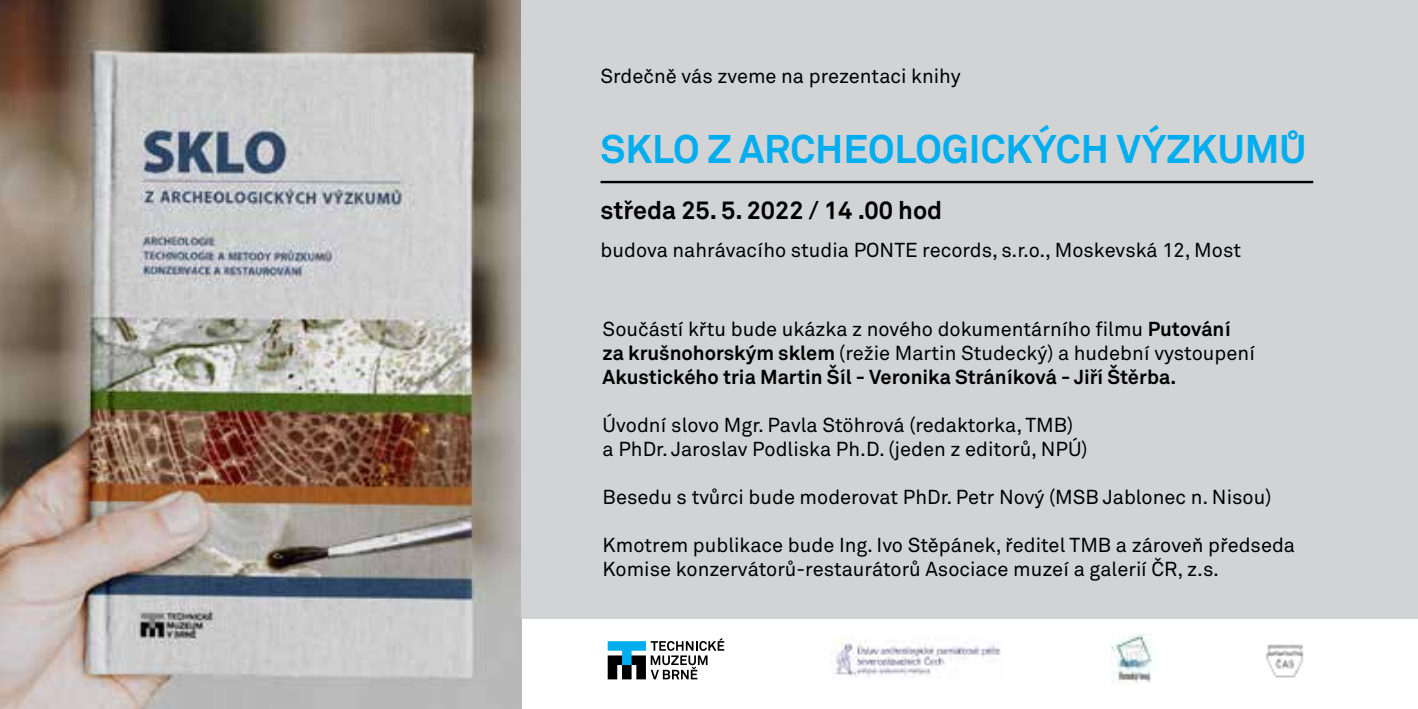
<style>
.page{position:relative;width:1418px;height:709px;background:#fff}
.page>*{position:absolute;margin:0;border:0;box-sizing:border-box;transform-origin:0 0}
.t1{font:700 39.5px "Akkurat CE";color:#00aeef}
.t2{font:700 25px "Akkurat CE";color:#000}
.t3{font:20px/24px "Akkurat CE";color:#000}
.s1{font-weight:700}
</style>
<div class="page">
<img style="left:0;top:0;width:521px;height:709px">
<div style="left:521px;top:0;width:896px;height:619px;background:#d1d3d4"></div>
<hr style="left:600px;top:181px;width:713px;height:2px;background:#000">
<img style="left:831px;top:638px;width:170px;height:39px">
<img style="left:1111px;top:633px;width:42px;height:50px">
<img style="left:1266px;top:644px;width:38px;height:34px">
<svg style="left:607px;top:638px;width:117px;height:41px"></svg>
<p class="t3" style="left:600px;top:65px;width:362px">Srdečně vás zveme na prezentaci knihy</p>
<h1 class="t1" style="left:600px;top:124px;width:707px">SKLO Z ARCHEOLOGICKÝCH VÝZKUMŮ</h1>
<p class="t2" style="left:600px;top:194px;width:343px">středa 25. 5. 2022 / 14 .00 hod</p>
<p class="t3" style="left:600px;top:239px;width:642px">budova nahrávacího studia PONTE records, s.r.o., Moskevská 12, Most</p>
<p class="t3" style="left:602px;top:317px;width:654px">Součástí křtu bude ukázka z nového dokumentárního filmu <span class="s1">Putování za krušnohorským sklem</span> (režie Martin Studecký) a hudební vystoupení<br><span class="s1">Akustického tria Martin Šíl - Veronika Stráníková - Jiří Štěrba.</span></p>
<p class="t3" style="left:602px;top:413px;width:486px">Úvodní slovo Mgr. Pavla Stöhrová (redaktorka, TMB) a PhDr. Jaroslav Podliska Ph.D. (jeden z editorů, NPÚ)</p>
<p class="t3" style="left:602px;top:485px;width:670px">Besedu s tvůrci bude moderovat PhDr. Petr Nový (MSB Jablonec n. Nisou)</p>
<p class="t3" style="left:602px;top:533px;width:694px">Kmotrem publikace bude Ing. Ivo Stěpánek, ředitel TMB a zároveň předseda<br>Komise konzervátorů-restaurátorů Asociace muzeí a galerií ČR, z.s.</p>
</div>
